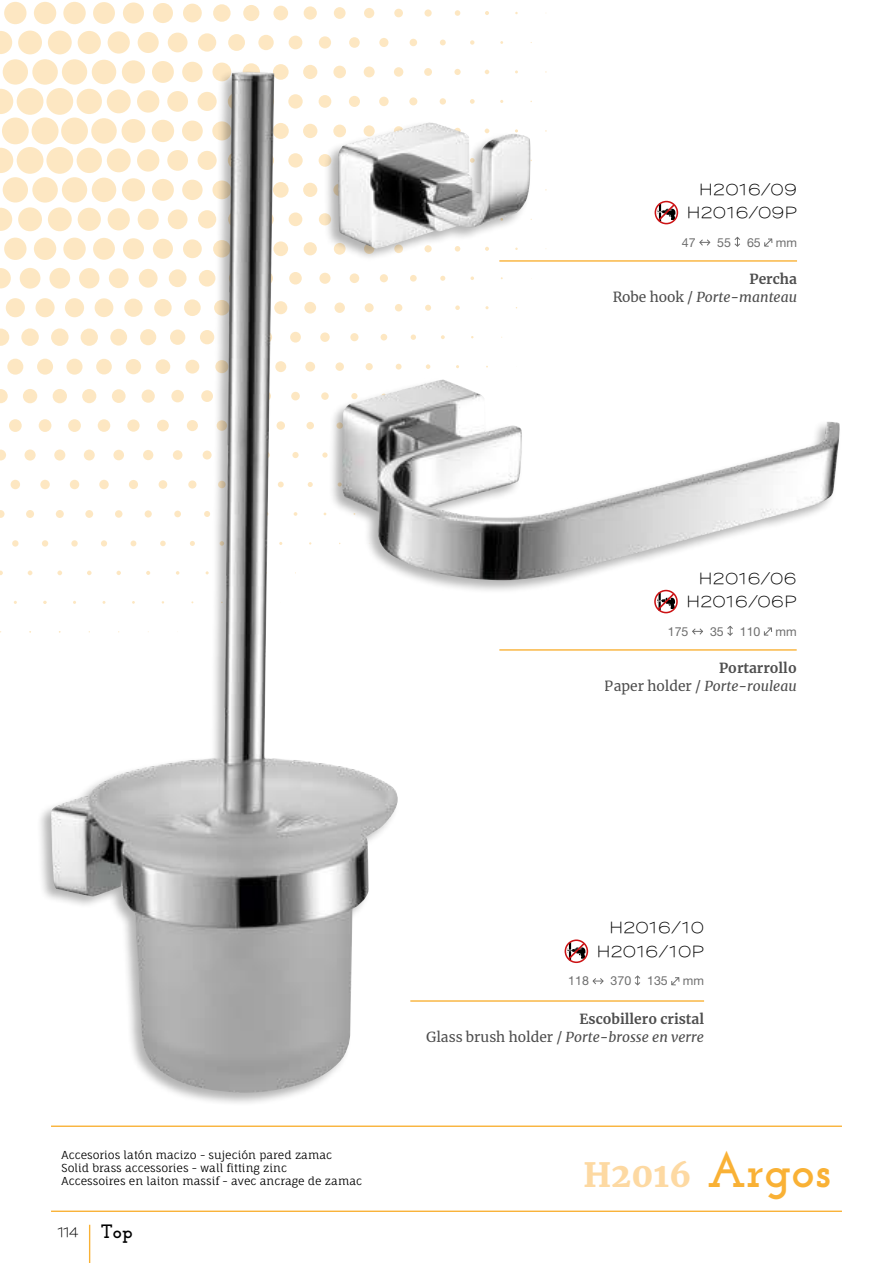
<style>
.page{position:relative;width:893px;height:1263px;background:#fff}
.page>*{position:absolute;margin:0;border:0;box-sizing:border-box;transform-origin:0 0}
.t1{font:900 33.15px "Merriweather";color:#fdd9a2}
.t2{font:600 15.6px/23.5px "Sansumi";letter-spacing:-.04em;color:#000;text-align:right}
.t3{font:italic 13.8px/18.1px "Merriweather";color:#000;text-align:right}
.t4{font:600 13.5px "Sansumi";color:#000}
.t5{font:12.45px "Helvetica Neue LT Std";color:#6e6e6e}
.t6{font:11.1px/13.2px "Fauna One";color:#000}
.s1{font-weight:700;font-style:normal}
.s2{font-style:normal}
.s3{font-family:"Josefin Slab";font-weight:100;font-size:19.35px}
.s4{font-family:"Josefin Slab";font-weight:100;font-size:49.5px;color:#f9b135}
</style>
<div class="page">
<div style="left:4px;top:2px;width:23px;height:22px;background:#fde7c2;border-radius:50%"></div>
<svg style="left:0;top:31px;width:12px;height:23px"></svg>
<div style="left:18px;top:31px;width:24px;height:23px;background:#fde7c2;border-radius:50%"></div>
<div style="left:3px;top:59px;width:25px;height:26px;background:#fde7c2;border-radius:50%"></div>
<svg style="left:0;top:89px;width:13px;height:25px"></svg>
<div style="left:17px;top:88px;width:26px;height:27px;background:#fde7c2;border-radius:50%"></div>
<svg style="left:0;top:571px;width:3px;height:4px"></svg>
<svg style="left:28px;top:570px;width:4px;height:5px"></svg>
<div style="left:12px;top:540px;width:7px;height:7px;background:#fde7c2;border-radius:50%"></div>
<svg style="left:0;top:510px;width:5px;height:8px"></svg>
<div style="left:26px;top:510px;width:8px;height:8px;background:#fde7c2;border-radius:50%"></div>
<div style="left:11px;top:480px;width:9px;height:9px;background:#fde7c2;border-radius:50%"></div>
<svg style="left:0;top:450px;width:6px;height:10px"></svg>
<div style="left:25px;top:449px;width:11px;height:12px;background:#fde7c2;border-radius:50%"></div>
<svg style="left:9px;top:419px;width:13px;height:13px"></svg>
<svg style="left:0;top:389px;width:8px;height:14px"></svg>
<div style="left:23px;top:389px;width:14px;height:14px;background:#fde7c2;border-radius:50%"></div>
<div style="left:7px;top:359px;width:16px;height:16px;background:#fde7c2;border-radius:50%"></div>
<svg style="left:0;top:328px;width:9px;height:18px"></svg>
<svg style="left:21px;top:328px;width:18px;height:18px"></svg>
<div style="left:6px;top:298px;width:19px;height:19px;background:#fde7c2;border-radius:50%"></div>
<svg style="left:0;top:268px;width:11px;height:20px"></svg>
<div style="left:20px;top:268px;width:20px;height:21px;background:#fde7c2;border-radius:50%"></div>
<div style="left:4px;top:238px;width:23px;height:22px;background:#fde7c2;border-radius:50%"></div>
<svg style="left:0;top:208px;width:12px;height:23px"></svg>
<div style="left:18px;top:207px;width:24px;height:24px;background:#fde7c2;border-radius:50%"></div>
<div style="left:3px;top:177px;width:25px;height:26px;background:#fde7c2;border-radius:50%"></div>
<svg style="left:0;top:148px;width:13px;height:25px"></svg>
<div style="left:17px;top:147px;width:26px;height:27px;background:#fde7c2;border-radius:50%"></div>
<div style="left:2px;top:118px;width:27px;height:26px;background:#fde7c2;border-radius:50%"></div>
<svg style="left:485px;top:11px;width:4px;height:4px"></svg>
<svg style="left:455px;top:10px;width:5px;height:6px"></svg>
<svg style="left:424px;top:9px;width:8px;height:8px"></svg>
<div style="left:394px;top:9px;width:9px;height:8px;background:#fde7c2;border-radius:50%"></div>
<div style="left:364px;top:8px;width:10px;height:10px;background:#fde7c2;border-radius:50%"></div>
<div style="left:334px;top:7px;width:12px;height:12px;background:#fde7c2;border-radius:50%"></div>
<div style="left:304px;top:6px;width:13px;height:14px;background:#fde7c2;border-radius:50%"></div>
<div style="left:273px;top:6px;width:15px;height:14px;background:#fde7c2;border-radius:50%"></div>
<div style="left:243px;top:5px;width:16px;height:16px;background:#fde7c2;border-radius:50%"></div>
<svg style="left:213px;top:4px;width:18px;height:18px"></svg>
<div style="left:183px;top:4px;width:19px;height:18px;background:#fde7c2;border-radius:50%"></div>
<div style="left:153px;top:3px;width:20px;height:20px;background:#fde7c2;border-radius:50%"></div>
<svg style="left:123px;top:2px;width:21px;height:22px"></svg>
<div style="left:93px;top:2px;width:22px;height:22px;background:#fde7c2;border-radius:50%"></div>
<div style="left:63px;top:2px;width:23px;height:22px;background:#fde7c2;border-radius:50%"></div>
<div style="left:34px;top:2px;width:22px;height:22px;background:#fde7c2;border-radius:50%"></div>
<svg style="left:470px;top:40px;width:4px;height:5px"></svg>
<svg style="left:440px;top:40px;width:6px;height:5px"></svg>
<div style="left:410px;top:39px;width:7px;height:7px;background:#fde7c2;border-radius:50%"></div>
<div style="left:379px;top:38px;width:9px;height:9px;background:#fde7c2;border-radius:50%"></div>
<div style="left:349px;top:37px;width:11px;height:11px;background:#fde7c2;border-radius:50%"></div>
<svg style="left:319px;top:36px;width:12px;height:13px"></svg>
<div style="left:289px;top:36px;width:13px;height:13px;background:#fde7c2;border-radius:50%"></div>
<svg style="left:258px;top:35px;width:16px;height:15px"></svg>
<div style="left:228px;top:34px;width:17px;height:17px;background:#fde7c2;border-radius:50%"></div>
<div style="left:198px;top:33px;width:18px;height:19px;background:#fde7c2;border-radius:50%"></div>
<div style="left:168px;top:33px;width:20px;height:19px;background:#fde7c2;border-radius:50%"></div>
<div style="left:138px;top:32px;width:21px;height:21px;background:#fde7c2;border-radius:50%"></div>
<div style="left:108px;top:31px;width:22px;height:23px;background:#fde7c2;border-radius:50%"></div>
<div style="left:78px;top:31px;width:23px;height:23px;background:#fde7c2;border-radius:50%"></div>
<div style="left:48px;top:31px;width:24px;height:23px;background:#fde7c2;border-radius:50%"></div>
<svg style="left:485px;top:70px;width:4px;height:4px"></svg>
<div style="left:454px;top:69px;width:7px;height:6px;background:#fde7c2;border-radius:50%"></div>
<div style="left:424px;top:68px;width:8px;height:8px;background:#fde7c2;border-radius:50%"></div>
<svg style="left:394px;top:67px;width:9px;height:10px"></svg>
<svg style="left:364px;top:66px;width:11px;height:11px"></svg>
<svg style="left:333px;top:66px;width:13px;height:12px"></svg>
<div style="left:303px;top:65px;width:14px;height:14px;background:#fde7c2;border-radius:50%"></div>
<svg style="left:273px;top:64px;width:16px;height:16px"></svg>
<div style="left:243px;top:63px;width:17px;height:18px;background:#fde7c2;border-radius:50%"></div>
<div style="left:212px;top:63px;width:19px;height:18px;background:#fde7c2;border-radius:50%"></div>
<div style="left:182px;top:62px;width:21px;height:20px;background:#fde7c2;border-radius:50%"></div>
<div style="left:152px;top:61px;width:22px;height:22px;background:#fde7c2;border-radius:50%"></div>
<div style="left:122px;top:60px;width:23px;height:24px;background:#fde7c2;border-radius:50%"></div>
<div style="left:92px;top:60px;width:24px;height:24px;background:#fde7c2;border-radius:50%"></div>
<div style="left:62px;top:59px;width:25px;height:26px;background:#fde7c2;border-radius:50%"></div>
<svg style="left:32px;top:59px;width:26px;height:26px"></svg>
<svg style="left:470px;top:99px;width:5px;height:5px"></svg>
<div style="left:440px;top:98px;width:6px;height:7px;background:#fde7c2;border-radius:50%"></div>
<div style="left:409px;top:97px;width:8px;height:8px;background:#fde7c2;border-radius:50%"></div>
<svg style="left:426px;top:364px;width:4px;height:5px"></svg>
<svg style="left:399px;top:364px;width:3px;height:6px"></svg>
<svg style="left:441px;top:335px;width:4px;height:4px"></svg>
<svg style="left:411px;top:334px;width:5px;height:6px"></svg>
<svg style="left:455px;top:305px;width:5px;height:5px"></svg>
<svg style="left:425px;top:305px;width:6px;height:6px"></svg>
<div style="left:395px;top:304px;width:7px;height:7px;background:#fde7c2;border-radius:50%"></div>
<div style="left:36px;top:298px;width:19px;height:19px;background:#fde7c2;border-radius:50%"></div>
<svg style="left:470px;top:276px;width:4px;height:4px"></svg>
<svg style="left:440px;top:276px;width:5px;height:5px"></svg>
<div style="left:410px;top:275px;width:7px;height:7px;background:#fde7c2;border-radius:50%"></div>
<svg style="left:34px;top:238px;width:22px;height:22px"></svg>
<svg style="left:32px;top:177px;width:26px;height:26px"></svg>
<div style="left:32px;top:117px;width:27px;height:27px;background:#fde7c2;border-radius:50%"></div>
<hr style="left:89px;top:1225px;width:1px;height:38px;background:#f9b135">
<hr style="left:51px;top:1125px;width:791px;height:2px;background:#f9b135">
<hr style="left:51px;top:1210px;width:791px;height:2px;background:#f9b135">
<hr style="left:410px;top:1000px;width:294px;height:2px;background:#f9b135">
<svg style="left:565px;top:939px;width:23px;height:24px"></svg>
<svg style="left:592px;top:978px;width:12px;height:7px"></svg>
<svg style="left:634px;top:975px;width:7px;height:11px"></svg>
<svg style="left:671px;top:977px;width:9px;height:9px"></svg>
<svg style="left:654px;top:594px;width:24px;height:19px"></svg>
<svg style="left:692px;top:628px;width:11px;height:7px"></svg>
<svg style="left:727px;top:625px;width:6px;height:11px"></svg>
<svg style="left:763px;top:627px;width:10px;height:9px"></svg>
<hr style="left:499px;top:649px;width:298px;height:2px;background:#f9b135">
<svg style="left:655px;top:201px;width:23px;height:23px"></svg>
<svg style="left:699px;top:239px;width:12px;height:7px"></svg>
<svg style="left:734px;top:236px;width:6px;height:11px"></svg>
<svg style="left:764px;top:238px;width:9px;height:9px"></svg>
<hr style="left:499px;top:260px;width:298px;height:2px;background:#f9b135">
<div style="left:324px;top:121px;width:207px;height:141px;background:#fff"></div>
<img style="left:399px;top:122px;width:131px;height:127px">
<div style="left:37px;top:70px;width:362px;height:1037px;background:#000;opacity:.3"></div>
<img style="left:51px;top:72px;width:348px;height:1022px">
<div style="left:329px;top:378px;width:513px;height:216px;background:#000;opacity:.3"></div>
<img style="left:342px;top:379px;width:498px;height:201px">
<h2 class="t2" style="left:686px;top:178px;width:112px">H2016/09<br>H2016/09P</h2>
<p class="t5" style="left:682px;top:235px;width:15px">47</p>
<p class="t5" style="left:717px;top:235px;width:15px">55</p>
<p class="t5" style="left:747px;top:235px;width:52px">65 mm</p>
<p class="t3" style="left:612px;top:269px;width:186px"><span class="s1">Percha<br></span><span class="s2">Robe hook /</span> Porte-manteau</p>
<h2 class="t2" style="left:686px;top:567px;width:112px">H2016/06<br>H2016/06P</h2>
<p class="t5" style="left:668px;top:624px;width:22px">175</p>
<p class="t5" style="left:710px;top:624px;width:15px">35</p>
<p class="t5" style="left:740px;top:624px;width:58px">110 mm</p>
<p class="t3" style="left:605px;top:658px;width:193px"><span class="s1">Portarrollo<br></span><span class="s2">Paper holder /</span> Porte-rouleau</p>
<p class="t6" style="left:62px;top:1148px;width:302px">Accesorios latón macizo - sujeción pared zamac<br>Solid brass accessories - wall fitting zinc<br>Accessoires en laiton massif - avec ancrage de zamac</p>
<p class="t4" style="left:56px;top:1225px;width:78px">114 <span class="s3">Top</span></p>
<h2 class="t2" style="left:596px;top:917px;width:109px">H2016/10<br>H2016/10P</h2>
<p class="t5" style="left:568px;top:973px;width:22px">118</p>
<p class="t5" style="left:610px;top:973px;width:22px">370</p>
<p class="t5" style="left:647px;top:973px;width:58px">135 mm</p>
<p class="t3" style="left:426px;top:1009px;width:279px"><span class="s1">Escobillero cristal<br></span><span class="s2">Glass brush holder /</span> Porte-brosse en verre</p>
<h1 class="t1" style="left:583px;top:1152px;width:249px">H2016 <span class="s4">Argos</span></h1>
</div>
